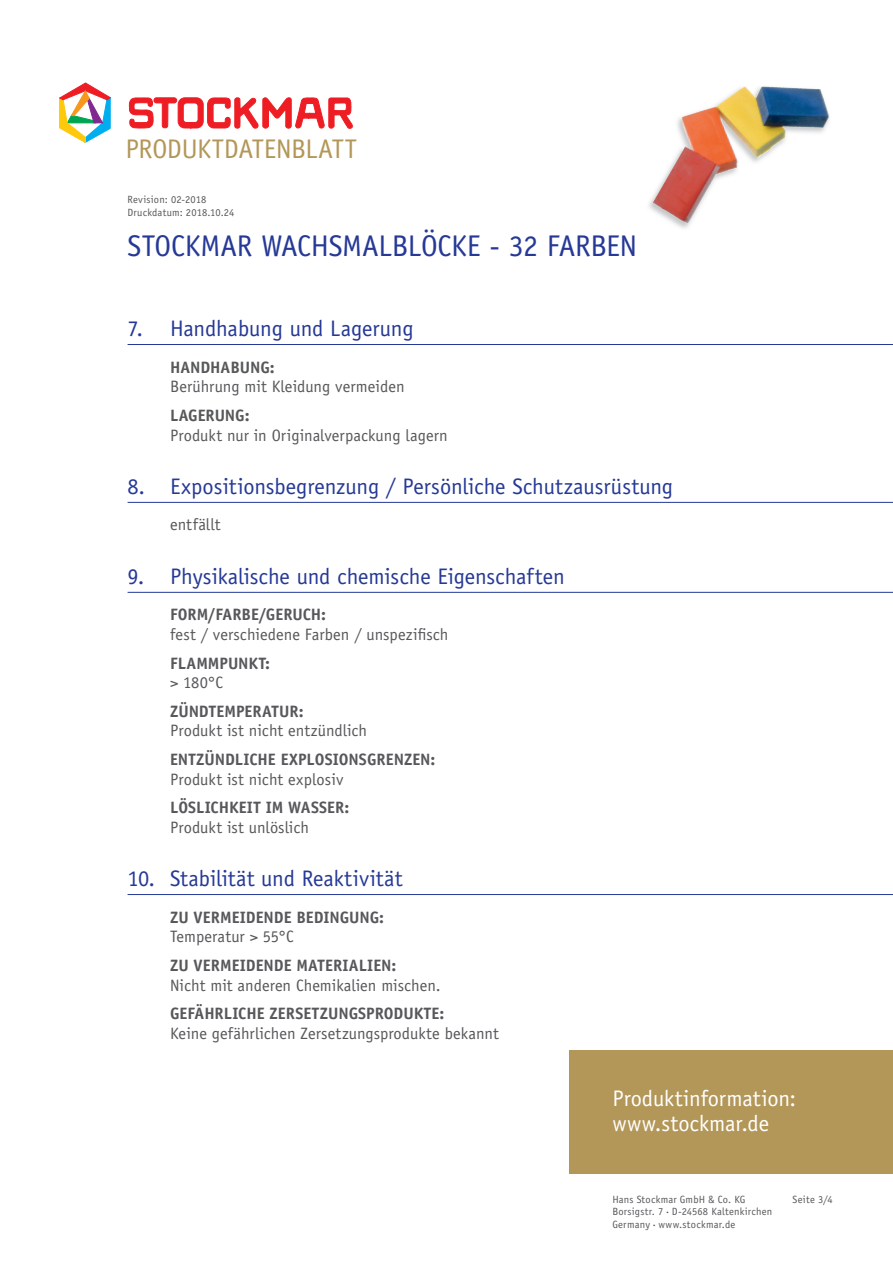
<style>
.page{position:relative;width:893px;height:1263px;background:#fff}
.page>*{position:absolute;margin:0;border:0;box-sizing:border-box;transform-origin:0 0}
.t1{font:30px "Officina Sans LT";letter-spacing:-.01em;color:#263996}
.t2{font:27px "Officina Sans LT";letter-spacing:-.01em;color:#b39758}
.t3{font:22.5px "Officina Sans LT";letter-spacing:-.005em;color:#263996}
.t4{font:22.5px/25.5px "Officina Sans LT";color:#fff}
.t5{font:16.5px "Officina Sans LT";color:#57585a}
.t6{font:700 16.5px "Officina Sans LT";color:#57585a}
.t7{font:10.5px/12.6px "Officina Sans LT";letter-spacing:.02em;color:#57585a}
.s1{font-size:4.5px}
</style>
<div class="page">
<img style="left:653px;top:86px;width:177px;height:137px">
<svg style="left:129px;top:97px;width:223px;height:32px"></svg>
<svg style="left:60px;top:83px;width:50px;height:60px"></svg>
<div style="left:570px;top:1050px;width:323px;height:124px;background:#b39758"></div>
<hr style="left:128px;top:344px;width:765px;height:1px;background:#263996">
<hr style="left:128px;top:502px;width:765px;height:1px;background:#263996">
<hr style="left:128px;top:592px;width:765px;height:1px;background:#263996">
<hr style="left:128px;top:894px;width:765px;height:1px;background:#263996">
<h2 class="t2" style="left:125px;top:134px;width:233px">PRODUKTDATENBLATT</h2>
<p class="t7" style="left:128px;top:194px;width:108px">Revision: 02-2018<br>Druckdatum: 2018.10.24</p>
<h1 class="t1" style="left:128px;top:229px;width:511px">STOCKMAR WACHSMALBLÖCKE - 32 FARBEN</h1>
<h3 class="t3" style="left:128px;top:315px;width:288px">7. Handhabung und Lagerung</h3>
<p class="t6" style="left:170px;top:357px;width:106px">HANDHABUNG:</p>
<p class="t5" style="left:170px;top:377px;width:236px">Berührung mit Kleidung vermeiden</p>
<p class="t6" style="left:170px;top:405px;width:81px">LAGERUNG:</p>
<p class="t5" style="left:170px;top:425px;width:279px">Produkt nur in Originalverpackung lagern</p>
<h3 class="t3" style="left:128px;top:473px;width:547px">8. Expositionsbegrenzung / Persönliche Schutzausrüstung</h3>
<p class="t5" style="left:170px;top:515px;width:52px">entfällt</p>
<h3 class="t3" style="left:128px;top:563px;width:439px">9. Physikalische und chemische Eigenschaften</h3>
<p class="t6" style="left:170px;top:604px;width:158px">FORM/FARBE/GERUCH:</p>
<p class="t5" style="left:170px;top:625px;width:280px">fest / verschiedene Farben / unspezifisch</p>
<p class="t6" style="left:170px;top:653px;width:102px">FLAMMPUNKT:</p>
<p class="t5" style="left:170px;top:673px;width:54px">&gt; 180°C</p>
<p class="t6" style="left:170px;top:701px;width:135px">ZÜNDTEMPERATUR:</p>
<p class="t5" style="left:170px;top:721px;width:199px">Produkt ist nicht entzündlich</p>
<p class="t6" style="left:170px;top:749px;width:267px">ENTZÜNDLICHE EXPLOSIONSGRENZEN:</p>
<p class="t5" style="left:170px;top:769px;width:175px">Produkt ist nicht explosiv</p>
<p class="t6" style="left:170px;top:797px;width:181px">LÖSLICHKEIT IM WASSER:</p>
<p class="t5" style="left:170px;top:817px;width:140px">Produkt ist unlöslich</p>
<h3 class="t3" style="left:128px;top:865px;width:277px">10. Stabilität und Reaktivität</h3>
<p class="t6" style="left:170px;top:907px;width:216px">ZU VERMEIDENDE BEDINGUNG:</p>
<p class="t5" style="left:170px;top:927px;width:125px">Temperatur &gt; 55°C</p>
<p class="t6" style="left:170px;top:955px;width:228px">ZU VERMEIDENDE MATERIALIEN:</p>
<p class="t5" style="left:170px;top:975px;width:272px">Nicht mit anderen Chemikalien mischen.</p>
<p class="t6" style="left:170px;top:1003px;width:276px">GEFÄHRLICHE ZERSETZUNGSPRODUKTE:</p>
<p class="t5" style="left:170px;top:1023px;width:330px">Keine gefährlichen Zersetzungsprodukte bekannt</p>
<h3 class="t4" style="left:612px;top:1085px;width:185px">Produktinformation: www.stockmar.de</h3>
<p class="t7" style="left:612px;top:1193px;width:161px">Hans Stockmar GmbH &amp; Co. KG<br>Borsigstr. 7 <span class="s1">•</span> D-24568 Kaltenkirchen<br>Germany <span class="s1">•</span> www.stockmar.de</p>
<p class="t7" style="left:793px;top:1193px;width:42px">Seite 3/4</p>
</div>
